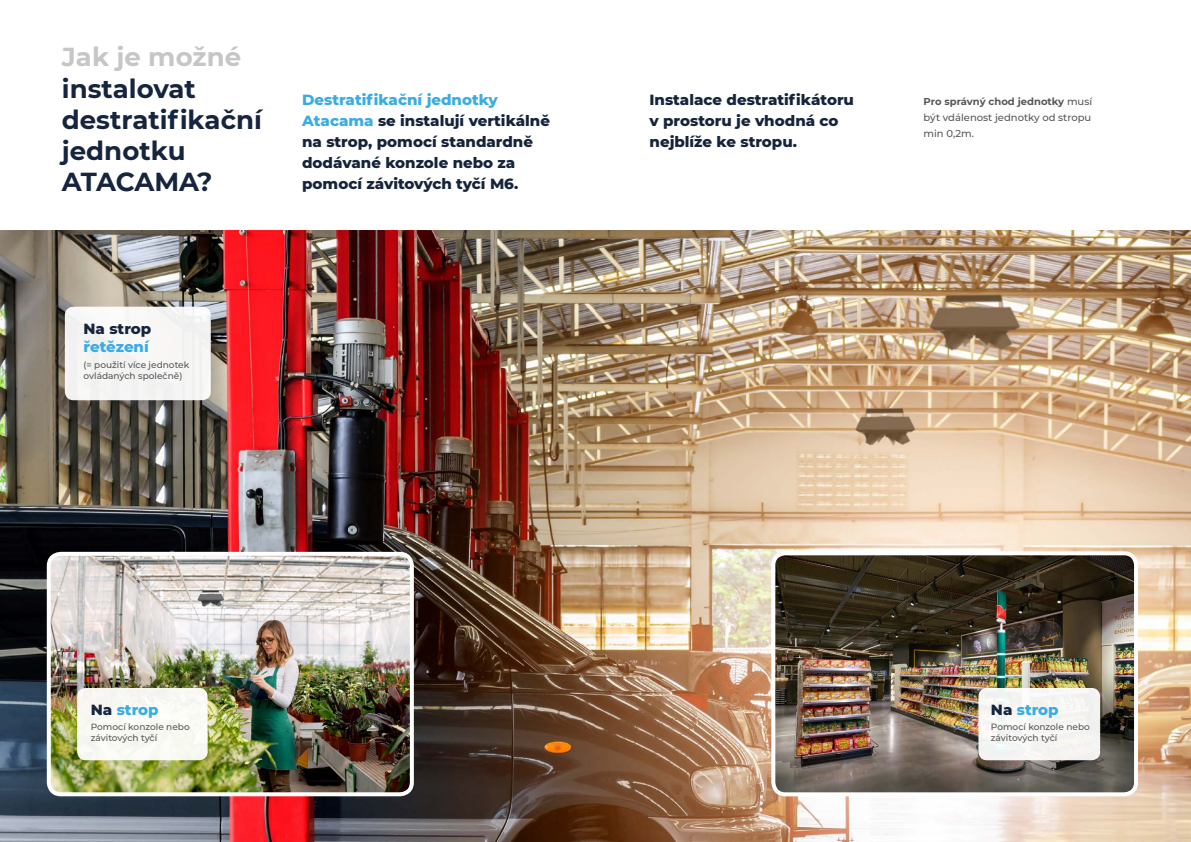
<style>
.page{position:relative;width:1191px;height:842px;background:#fff}
.page>*{position:absolute;margin:0;border:0;box-sizing:border-box;transform-origin:0 0}
.t1{font:700 26px/31.2px "Montserrat";color:#16243d}
.t2{font:800 15px/21px "Montserrat";color:#16243b}
.t3{font:800 15px/18px "Montserrat";color:#3bace2}
.t4{font:500 10px/16px "Montserrat";color:#575756;text-align:justify}
.t5{font:500 9px/11px "Montserrat";color:#575756}
.s1{color:#c6c6c6}
.s2{color:#3bace2}
.s3{color:#16243d}
.s4{font-weight:700}
</style>
<div class="page">
<img style="left:0;top:230px;width:1191px;height:612px">
<img style="left:49px;top:554px;width:363px;height:240px">
<div style="left:47px;top:552px;width:367px;height:244px;border:4px solid #fff;border-radius:12px"></div>
<div style="left:77px;top:688px;width:131px;height:72px;background:#f8f9f3;border-radius:9px"></div>
<div style="left:65px;top:307px;width:146px;height:93px;background:#f6f5f5;border-radius:9px"></div>
<img style="left:773px;top:553px;width:363px;height:241px">
<div style="left:771px;top:551px;width:367px;height:245px;border:4px solid #fff;border-radius:12px"></div>
<div style="left:978px;top:688px;width:122px;height:72px;background:#f5f4f3;border-radius:9px"></div>
<p class="t1" style="left:62px;top:40px;width:201px"><span class="s1">Jak je možné </span>instalovat destratifikační jednotku<br>ATACAMA?</p>
<p class="t2" style="left:302px;top:88px;width:249px"><span class="s2">Destratifikační jednotky<br>Atacama</span> se instalují vertikálně na strop, pomocí standardně dodávané konzole nebo za pomocí závitových tyčí M6.</p>
<p class="t3" style="left:84px;top:319px;width:69px"><span class="s3">Na strop </span>řetězení</p>
<p class="t5" style="left:84px;top:359px;width:107px">(= použití více jednotek ovládaných společně)</p>
<p class="t2" style="left:649px;top:89px;width:206px">Instalace destratifikátoru v prostoru je vhodná co nejblíže ke stropu.</p>
<p class="t4" style="left:923px;top:93px;width:170px"><span class="s4">Pro správný chod jednotky</span> musí být vdálenost jednotky od stropu min 0,2m.</p>
<p class="t3" style="left:91px;top:700px;width:69px"><span class="s3">Na</span> strop</p>
<p class="t5" style="left:91px;top:721px;width:100px">Pomocí konzole nebo závitových tyčí</p>
<p class="t3" style="left:991px;top:700px;width:69px"><span class="s3">Na</span> strop</p>
<p class="t5" style="left:991px;top:721px;width:100px">Pomocí konzole nebo závitových tyčí</p>
</div>
